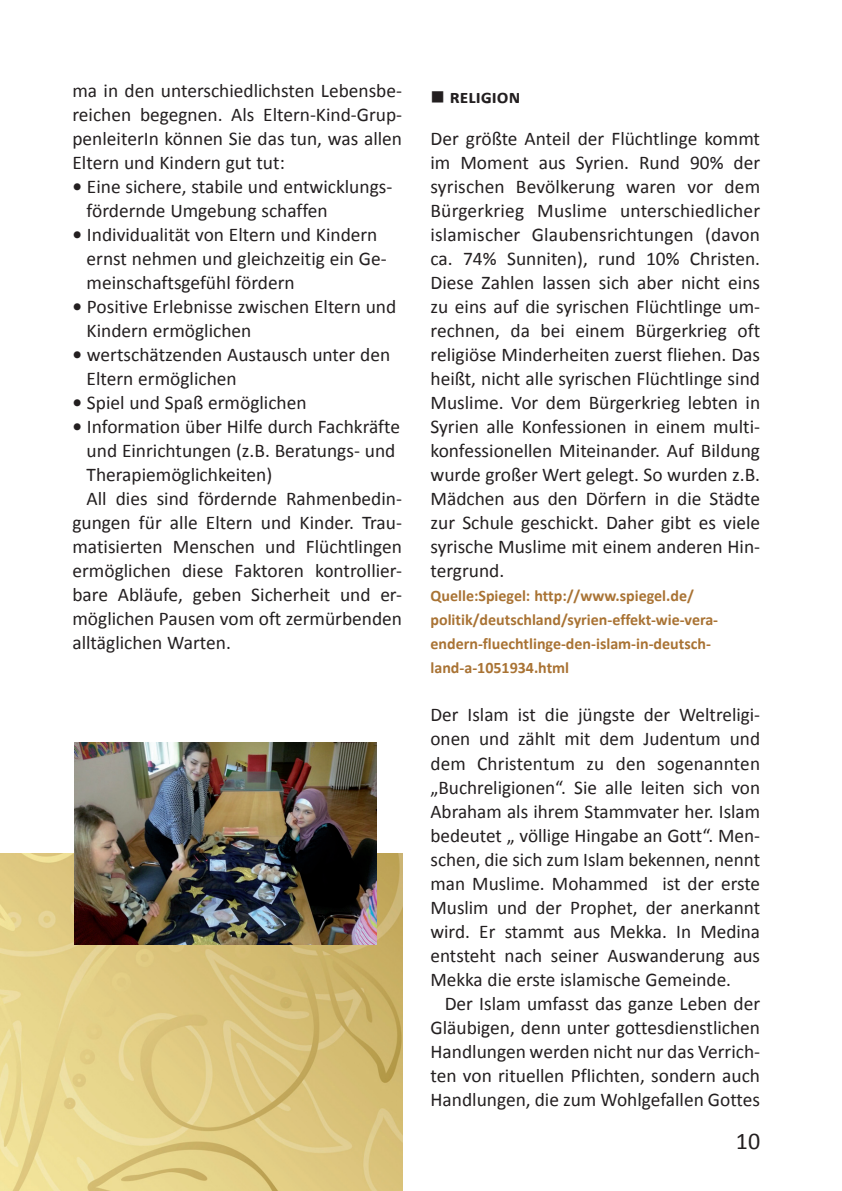
<style>
.page{position:relative;width:842px;height:1191px;background:#fff}
.page>*{position:absolute;margin:0;border:0;box-sizing:border-box;transform-origin:0 0}
.t1{font:24px "Calibri";color:#231f20}
.t2{font:19.4px/24px "Calibri";color:#231f20}
.t3{font:700 16px/24px "Calibri";color:#a97334}
.s1{font-weight:700}
</style>
<div class="page">
<img style="left:0;top:853px;width:402px;height:337px">
<img style="left:75px;top:742px;width:301px;height:202px">
<p class="t2" style="left:72px;top:78px;width:331px;text-align:justify">ma in den unterschiedlichsten Lebensbe&shy;reichen begegnen. Als Eltern-Kind-Grup&shy;penleiterIn können Sie das tun, was allen Eltern und Kindern gut tut:</p>
<p class="t2" style="left:87px;top:174px;width:307px;text-indent:-14px"><span class="s1">•</span> Eine sichere, stabile und entwicklungs&shy;fördernde Umgebung schaffen</p>
<p class="t2" style="left:87px;top:222px;width:302px;text-indent:-14px"><span class="s1">•</span> Individualität von Eltern und Kindern ernst nehmen und gleichzeitig ein Ge&shy;meinschaftsgefühl fördern</p>
<p class="t2" style="left:87px;top:294px;width:311px;text-indent:-14px"><span class="s1">•</span> Positive Erlebnisse zwischen Eltern und<br>Kindern ermöglichen</p>
<p class="t2" style="left:87px;top:342px;width:305px;text-indent:-14px"><span class="s1">•</span> wertschätzenden Austausch unter den<br>Eltern ermöglichen</p>
<p class="t2" style="left:72px;top:390px;width:236px"><span class="s1">•</span> Spiel und Spaß ermöglichen</p>
<p class="t2" style="left:72px;top:414px;width:329px"><span class="s1">•</span> Information über Hilfe durch Fachkräfte</p>
<p class="t2" style="left:87px;top:438px;width:310px">und Einrichtungen (z.B. Beratungs- und</p>
<p class="t2" style="left:87px;top:462px;width:187px">Therapiemöglichkeiten)</p>
<p class="t2" style="left:87px;top:486px;width:317px">All dies sind fördernde Rahmenbedin-</p>
<p class="t2" style="left:72px;top:510px;width:331px">gungen für alle Eltern und Kinder. Trau-</p>
<p class="t2" style="left:72px;top:534px;width:331px">matisierten Menschen und Flüchtlingen</p>
<p class="t2" style="left:72px;top:558px;width:331px">ermöglichen diese Faktoren kontrollier-</p>
<p class="t2" style="left:72px;top:582px;width:331px">bare Abläufe, geben Sicherheit und er-</p>
<p class="t2" style="left:72px;top:606px;width:331px">möglichen Pausen vom oft zermürbenden</p>
<p class="t2" style="left:72px;top:630px;width:160px">alltäglichen Warten.</p>
<p class="t2" style="left:430px;top:75px;width:331px;line-height:42px">■ <span class="s1">RELIGION<br></span>Der größte Anteil der Flüchtlinge kommt</p>
<p class="t2" style="left:430px;top:150px;width:331px;text-align:justify">im Moment aus Syrien. Rund 90% der syrischen Bevölkerung waren vor dem Bürgerkrieg Muslime unterschiedlicher islamischer Glaubensrichtungen (davon ca. 74% Sunniten), rund 10% Christen.<br>Diese Zahlen lassen sich aber nicht eins zu eins auf die syrischen Flüchtlinge um&shy;rechnen, da bei einem Bürgerkrieg oft religiöse Minderheiten zuerst fliehen. Das heißt, nicht alle syrischen Flüchtlinge sind Muslime. Vor dem Bürgerkrieg lebten in Syrien alle Konfessionen in einem multi&shy;konfessionellen Miteinander. Auf Bildung wurde großer Wert gelegt. So wurden z.B.<br>Mädchen aus den Dörfern in die Städte zur Schule geschickt. Daher gibt es viele syrische Muslime mit einem anderen Hin&shy;tergrund.</p>
<p class="t3" style="left:430px;top:584px;width:289px">Quelle:Spiegel: http://www.spiegel.de/ politik/deutschland/syrien-effekt-wie-vera&shy;endern-fluechtlinge-den-islam-in-deutsch&shy;land-a-1051934.html</p>
<p class="t2" style="left:430px;top:702px;width:331px;text-align:justify">Der Islam ist die jüngste der Weltreligi&shy;onen und zählt mit dem Judentum und dem Christentum zu den sogenannten „Buchreligionen“. Sie alle leiten sich von Abraham als ihrem Stammvater her. Islam bedeutet „ völlige Hingabe an Gott“. Men&shy;schen, die sich zum Islam bekennen, nennt man Muslime. Mohammed ist der erste Muslim und der Prophet, der anerkannt wird. Er stammt aus Mekka. In Medina entsteht nach seiner Auswanderung aus Mekka die erste islamische Gemeinde.</p>
<p class="t2" style="left:430px;top:990px;width:331px;text-align:justify;text-indent:14px">Der Islam umfasst das ganze Leben der Gläubigen, denn unter gottesdienstlichen Handlungen werden nicht nur das Verrich&shy;ten von rituellen Pflichten, sondern auch Handlungen, die zum Wohlgefallen Gottes</p>
<p class="t1" style="left:736px;top:1125px;width:26px">10</p>
</div>
